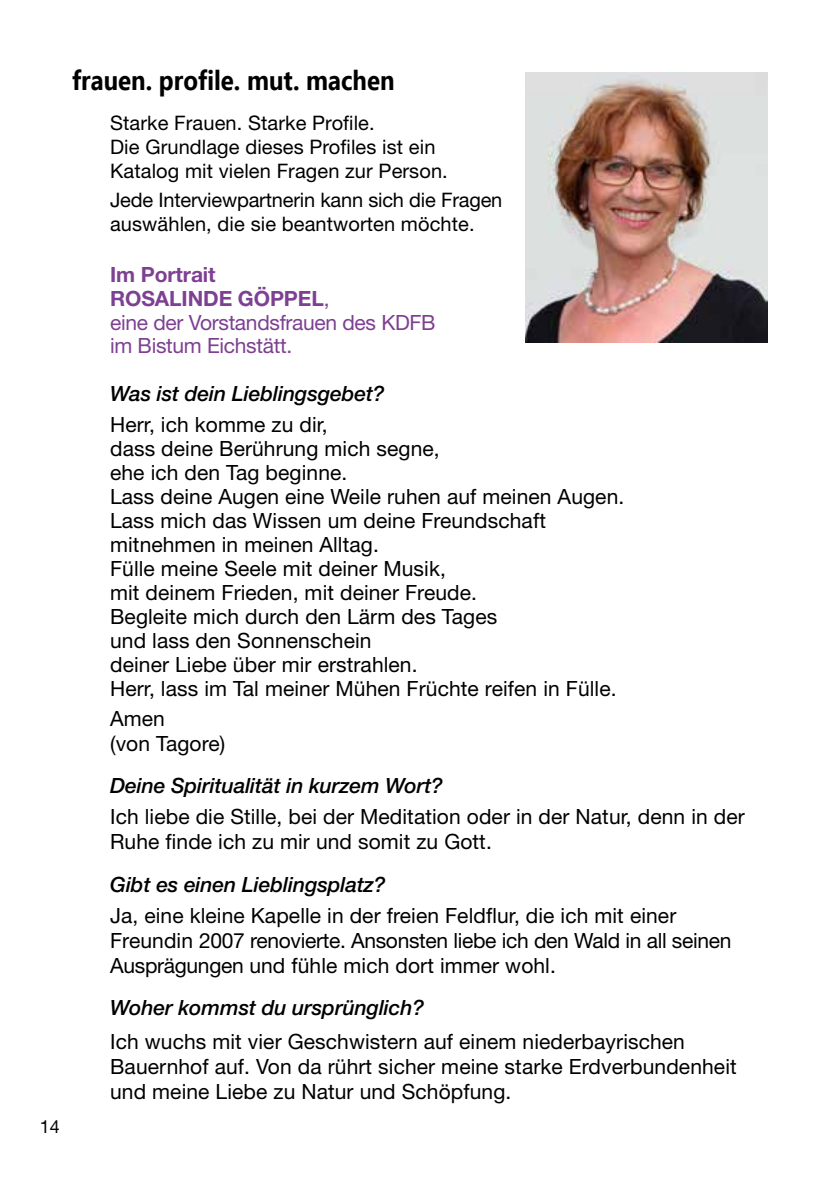
<style>
.page{position:relative;width:840px;height:1191px;background:#fff}
.page>*{position:absolute;margin:0;border:0;box-sizing:border-box;transform-origin:0 0}
.t1{font:700 27.6px "Ebrima";color:#000;scale:.87 1}
.t2{font:21px/24px "Helvetica Neue LT";letter-spacing:.005em;color:#000}
.t3{font:italic 500 21px "Helvetica Neue LT";letter-spacing:-.005em;color:#000}
.t4{font:21px/23.6px "Helvetica Neue LT";letter-spacing:-.015em;color:#7d4092}
.t5{font:700 21px/23.6px "Helvetica Neue LT";letter-spacing:-.005em;color:#7d4092}
.t6{font:20px/23.6px "Helvetica Neue LT";letter-spacing:.005em;color:#000}
.t7{font:18px "Helvetica Neue LT";color:#000}
.s1{font-weight:700}
</style>
<div class="page">
<img style="left:525px;top:72px;width:242px;height:270px">
<p class="t7" style="left:40px;top:1116px;width:22px">14</p>
<h1 class="t1" style="left:72px;top:59px;width:372px">frauen. profile. mut. machen</h1>
<p class="t6" style="left:110px;top:111px;width:339px">Starke Frauen. Starke Profile.<br>Die Grundlage dieses Profiles ist ein<br>Katalog mit vielen Fragen zur Person.</p>
<p class="t6" style="left:110px;top:188px;width:393px">Jede Interviewpartnerin kann sich die Fragen auswählen, die sie beantworten möchte.</p>
<p class="t5" style="left:110px;top:263px;width:174px">Im Portrait<br>ROSALINDE GÖPPE</p>
<p class="t4" style="left:110px;top:286px;width:327px;text-indent:201px"><span class="s1">L</span>,<br>eine der Vorstandsfrauen des KDFB im Bistum Eichstätt.</p>
<p class="t3" style="left:110px;top:381px;width:276px">Was ist dein Lieblingsgebet?</p>
<p class="t2" style="left:110px;top:412px;width:515px">Herr, ich komme zu dir,<br>dass deine Berührung mich segne,<br>ehe ich den Tag beginne.<br>Lass deine Augen eine Weile ruhen auf meinen Augen.<br>Lass mich das Wissen um deine Freundschaft mitnehmen in meinen Alltag.<br>Fülle meine Seele mit deiner Musik,<br>mit deinem Frieden, mit deiner Freude.<br>Begleite mich durch den Lärm des Tages<br>und lass den Sonnenschein<br>deiner Liebe über mir erstrahlen.<br>Herr, lass im Tal meiner Mühen Früchte reifen in Fülle.</p>
<p class="t2" style="left:110px;top:705px;width:117px;line-height:25.2px">Amen<br>(von Tagore)</p>
<p class="t3" style="left:110px;top:773px;width:334px">Deine Spiritualität in kurzem Wort?</p>
<p class="t2" style="left:110px;top:804px;width:635px;line-height:25.2px">Ich liebe die Stille, bei der Meditation oder in der Natur, denn in der<br>Ruhe finde ich zu mir und somit zu Gott.</p>
<p class="t3" style="left:110px;top:871px;width:277px">Gibt es einen Lieblingsplatz?</p>
<p class="t2" style="left:110px;top:902px;width:622px;line-height:25.2px">Ja, eine kleine Kapelle in der freien Feldflur, die ich mit einer<br>Freundin 2007 renovierte. Ansonsten liebe ich den Wald in all seinen<br>Ausprägungen und fühle mich dort immer wohl.</p>
<p class="t3" style="left:110px;top:995px;width:315px">Woher kommst du ursprünglich?</p>
<p class="t2" style="left:110px;top:1028px;width:627px;line-height:25.2px">Ich wuchs mit vier Geschwistern auf einem niederbayrischen<br>Bauernhof auf. Von da rührt sicher meine starke Erdverbundenheit und meine Liebe zu Natur und Schöpfung.</p>
</div>
